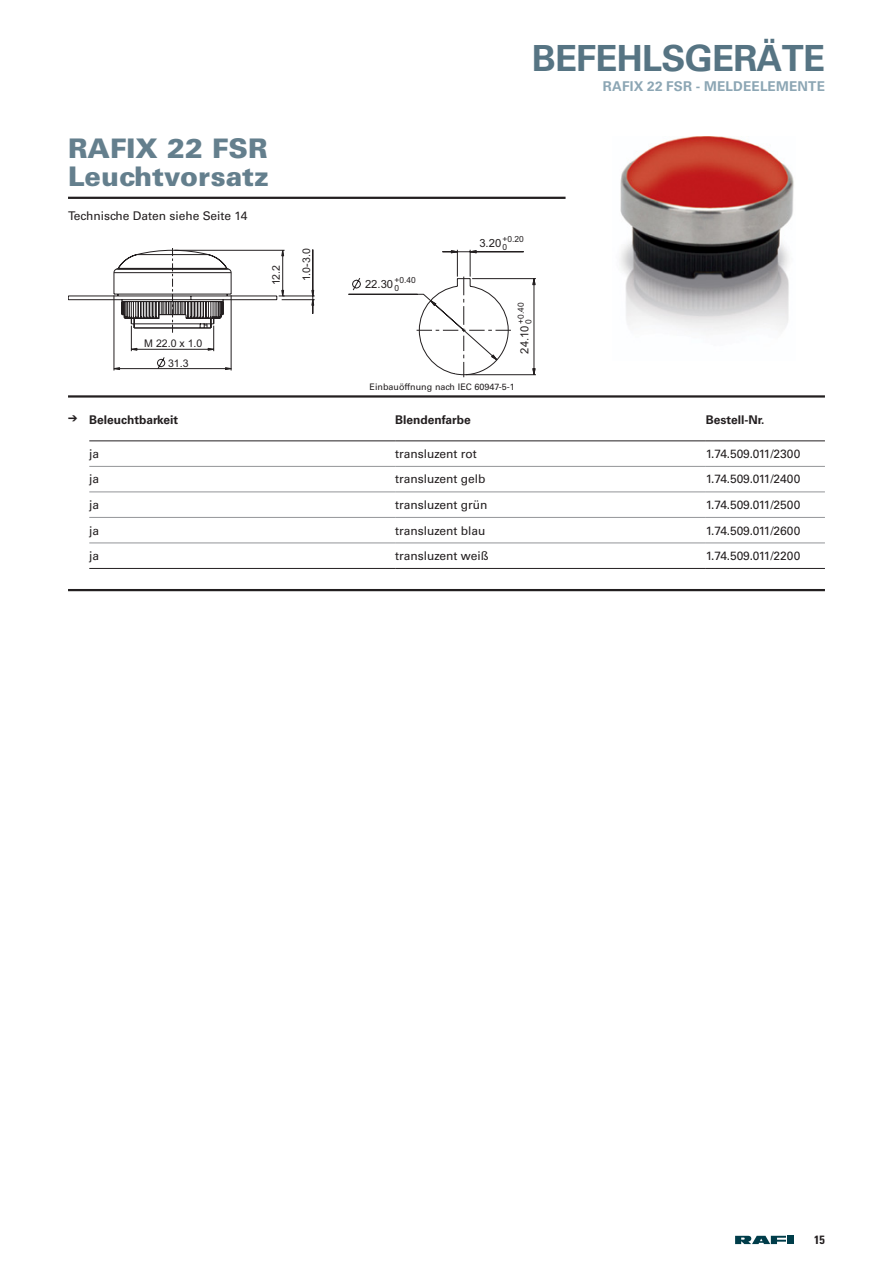
<style>
.page{position:relative;width:893px;height:1263px;background:#fff}
.page>*{position:absolute;margin:0;border:0;box-sizing:border-box;transform-origin:0 0}
.t1{font:700 36px "Univers";letter-spacing:-.02em;color:#567483}
.t2{font:900 27px/28.5px "Univers";color:#647f8d}
.t3{font:700 13.5px "Univers LT Std";letter-spacing:.015em;color:#8ca6b4}
.t4{font:12px "Univers LT Std";color:#231f20}
.t5{font:700 12px "Univers LT Std";color:#231f20}
.t6{font:700 condensed 12px "Univers LT Std";color:#231f20}
.t7{font:11.25px "Arial";color:#231f20}
.t8{font:10.5px/20px "Arial";color:#231f20}
.t9{font:9px "Univers LT Std";color:#231f20}
.t10{font:8.4px/7.8px "Arial";color:#231f20}
.s1{font-size:11.25px}
</style>
<div class="page">
<svg style="left:735px;top:1236px;width:51px;height:8px"></svg>
<div style="left:787px;top:1236px;width:6px;height:8px;background:#003d4a"></div>
<hr style="left:68px;top:197px;width:498px;height:2px;background:#231f20">
<svg style="left:68px;top:248px;width:247px;height:122px"></svg>
<svg style="left:348px;top:250px;width:188px;height:127px"></svg>
<hr style="left:68px;top:395px;width:757px;height:3px;background:#231f20">
<img style="left:620px;top:136px;width:174px;height:195px">
<hr style="left:89px;top:440px;width:306px;height:1px;background:#231f20">
<hr style="left:89px;top:466px;width:306px;height:1px;background:#939598">
<hr style="left:89px;top:491px;width:306px;height:1px;background:#939598">
<hr style="left:89px;top:517px;width:306px;height:1px;background:#939598">
<hr style="left:89px;top:542px;width:306px;height:1px;background:#939598">
<hr style="left:89px;top:568px;width:306px;height:1px;background:#231f20">
<hr style="left:395px;top:440px;width:311px;height:1px;background:#231f20">
<hr style="left:395px;top:466px;width:311px;height:1px;background:#939598">
<hr style="left:395px;top:491px;width:311px;height:1px;background:#939598">
<hr style="left:395px;top:517px;width:311px;height:1px;background:#939598">
<hr style="left:395px;top:542px;width:311px;height:1px;background:#939598">
<hr style="left:395px;top:568px;width:311px;height:1px;background:#231f20">
<hr style="left:706px;top:440px;width:119px;height:1px;background:#231f20">
<hr style="left:706px;top:466px;width:119px;height:1px;background:#939598">
<hr style="left:706px;top:491px;width:119px;height:1px;background:#939598">
<hr style="left:706px;top:517px;width:119px;height:1px;background:#939598">
<hr style="left:706px;top:542px;width:119px;height:1px;background:#939598">
<hr style="left:706px;top:568px;width:119px;height:1px;background:#231f20">
<hr style="left:68px;top:589px;width:757px;height:2px;background:#231f20">
<h1 class="t1" style="left:532px;top:37px;width:295px">BEFEHLSGERÄTE</h1>
<h2 class="t2" style="left:68px;top:133px;width:203px">RAFIX 22 FSR<br>Leuchtvorsatz</h2>
<p class="t4" style="left:68px;top:209px;width:181px">Technische Daten siehe Seite 14</p>
<p class="t8" style="left:168px;top:333px;width:36px;text-indent:-24px">M 22.0 x 1.0<br>31.3</p>
<p class="t8" style="left:297px;top:281px;width:34px;rotate:-90deg">1.0-3.0</p>
<p class="t8" style="left:266px;top:285px;width:22px;rotate:-90deg">12.2</p>
<p class="t7" style="left:365px;top:277px;width:52px">22.30 <sup>+0.40</sup></p>
<p class="t10" style="left:395px;top:284px;width:6px">0</p>
<p class="t10" style="left:503px;top:235px;width:23px;text-indent:-23px"><span class="s1">3.20</span> +0.20<br>0</p>
<p class="t7" style="left:517px;top:353px;width:52px;rotate:-90deg">24.10 <sup>+0.40</sup></p>
<p class="t10" style="left:525px;top:324px;width:6px;rotate:-90deg">0</p>
<p class="t9" style="left:369px;top:381px;width:147px">Einbauöffnung nach IEC 60947-5-1</p>
<p class="t3" style="left:603px;top:78px;width:224px">RAFIX 22 FSR - MELDEELEMENTE</p>
<p class="t5" style="left:68px;top:413px;width:112px">➔ Beleuchtbarkeit</p>
<p class="t5" style="left:395px;top:413px;width:77px">Blendenfarbe</p>
<p class="t5" style="left:706px;top:413px;width:60px">Bestell-Nr.</p>
<p class="t4" style="left:89px;top:447px;width:12px">ja</p>
<p class="t4" style="left:395px;top:447px;width:83px">transluzent rot</p>
<p class="t4" style="left:706px;top:447px;width:96px">1.74.509.011/2300</p>
<p class="t4" style="left:89px;top:472px;width:12px">ja</p>
<p class="t4" style="left:395px;top:472px;width:92px">transluzent gelb</p>
<p class="t4" style="left:706px;top:472px;width:96px">1.74.509.011/2400</p>
<p class="t4" style="left:89px;top:498px;width:12px">ja</p>
<p class="t4" style="left:395px;top:498px;width:94px">transluzent grün</p>
<p class="t4" style="left:706px;top:498px;width:96px">1.74.509.011/2500</p>
<p class="t4" style="left:89px;top:523px;width:12px">ja</p>
<p class="t4" style="left:395px;top:523px;width:92px">transluzent blau</p>
<p class="t4" style="left:706px;top:523px;width:96px">1.74.509.011/2600</p>
<p class="t4" style="left:89px;top:549px;width:12px">ja</p>
<p class="t4" style="left:395px;top:549px;width:95px">transluzent weiß</p>
<p class="t4" style="left:706px;top:549px;width:96px">1.74.509.011/2200</p>
<p class="t6" style="left:814px;top:1232px;width:12px">15</p>
</div>
